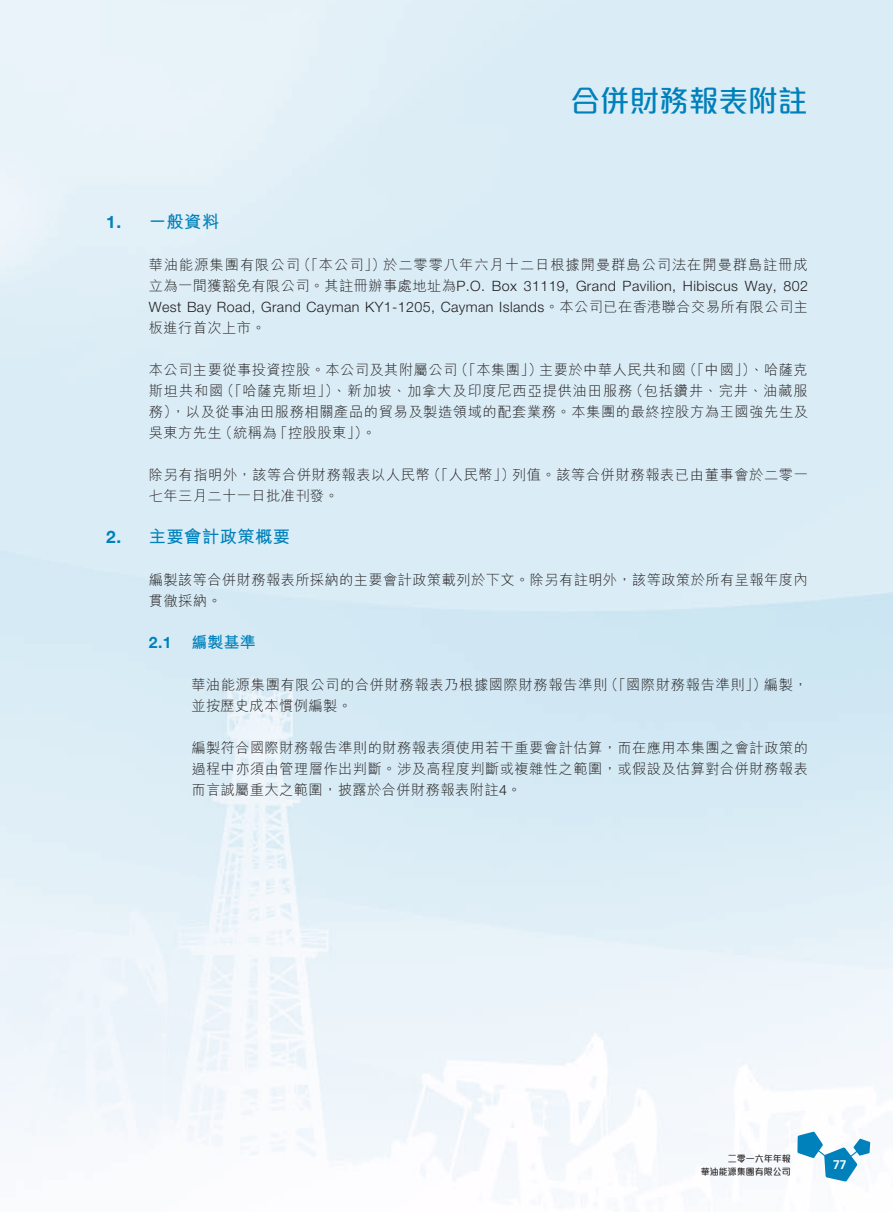
<style>
.page{position:relative;width:893px;height:1212px;background:#fff}
.page>*{position:absolute;margin:0;border:0;box-sizing:border-box;transform-origin:0 0}
.t1{font:500 30px "M Elle HK";letter-spacing:-.01em;color:#0081bb}
.t2{font:700 17.25px "M Hei HK";letter-spacing:.03em;color:#0081bb}
.t3{font:700 15.75px "M Hei HK";color:#0081bb}
.t4{font:700 15.75px "Helvetica Neue LT Std";color:#0081bb}
.t5{font:300 14.25px/21px "M Hei HK";letter-spacing:.04em;color:#231f20}
.t6{font:300 14.25px/21px "Helvetica Neue LT Std";letter-spacing:.03em;color:#231f20}
.t7{font:300 14.25px "M Hei HK";letter-spacing:.065em;color:#231f20}
.t8{font:500 13.5px "Amplitude";color:#fff}
.t9{font:10.5px/12.8px "Amplitude";color:#231f20;text-align:right}
.t10{font:500 9px/12.8px "M Elle HK";color:#231f20;text-align:right}
.s1{font-family:"Helvetica Neue LT Std"}
.s2{font-family:"M Hei HK"}
</style>
<div class="page">
<svg style="left:797px;top:1131px;width:73px;height:50px"></svg>
<h1 class="t1" style="left:570px;top:80px;width:239px">合併財務報表附註</h1>
<p class="t2" style="left:106px;top:209px;width:114px"><span class="s1">1.</span> 一般資料</p>
<p class="t7" style="left:149px;top:255px;width:661px">華油能源集團有限公司（「本公司」）於二零零八年六月十二日根據開曼群島公司法在開曼群島註冊成</p>
<p class="t6" style="left:149px;top:275px;width:661px"><span class="s2">立為一間獲豁免有限公司。其註冊辦事處地址為</span>P.O. Box 31119, Grand Pavilion, Hibiscus Way, 802<br>West Bay Road, Grand Cayman KY1-1205, Cayman Islands<span class="s2">。本公司已在香港聯合交易所有限公司主</span></p>
<p class="t5" style="left:149px;top:317px;width:118px">板進行首次上市。</p>
<p class="t5" style="left:149px;top:359px;width:661px;text-align:justify">本公司主要從事投資控股。本公司及其附屬公司（「本集團」）主要於中華人民共和國（「中國」）、哈薩克斯坦共和國（「哈薩克斯坦」）、新加坡、加拿大及印度尼西亞提供油田服務（包括鑽井、完井、油藏服務），以及從事油田服務相關產品的貿易及製造領域的配套業務。本集團的最終控股方為王國強先生及吳東方先生（統稱為「控股股東」）。</p>
<p class="t5" style="left:149px;top:464px;width:661px">除另有指明外，該等合併財務報表以人民幣（「人民幣」）列值。該等合併財務報表已由董事會於二零一七年三月二十一日批准刊發。</p>
<p class="t2" style="left:106px;top:524px;width:185px"><span class="s1">2.</span> 主要會計政策概要</p>
<p class="t5" style="left:149px;top:569px;width:660px">編製該等合併財務報表所採納的主要會計政策載列於下文。除另有註明外，該等政策於所有呈報年度內貫徹採納。</p>
<p class="t4" style="left:149px;top:633px;width:24px">2.1</p>
<p class="t3" style="left:191px;top:631px;width:66px">編製基準</p>
<p class="t5" style="left:191px;top:674px;width:618px">華油能源集團有限公司的合併財務報表乃根據國際財務報告準則（「國際財務報告準則」）編製，並按歷史成本慣例編製。</p>
<p class="t5" style="left:191px;top:737px;width:618px;text-align:justify">編製符合國際財務報告準則的財務報表須使用若干重要會計估算，而在應用本集團之會計政策的過程中亦須由管理層作出判斷。涉及高程度判斷或複雜性之範圍，或假設及估算對合併財務報表而言誠屬重大之範圍，披露於合併財務報表附註<span class="s1">4</span>。</p>
<p class="t9" style="left:697px;top:1152px;width:95px">Annual Report 2016<br>SPT Energy Group Inc.</p>
<p class="t10" style="left:701px;top:1151px;width:92px">二零一六年年報<br>華油能源集團有限公司</p>
<p class="t8" style="left:836px;top:1157px;width:9px">9</p>
<p class="t8" style="left:833px;top:1157px;width:15px">77</p>
</div>
